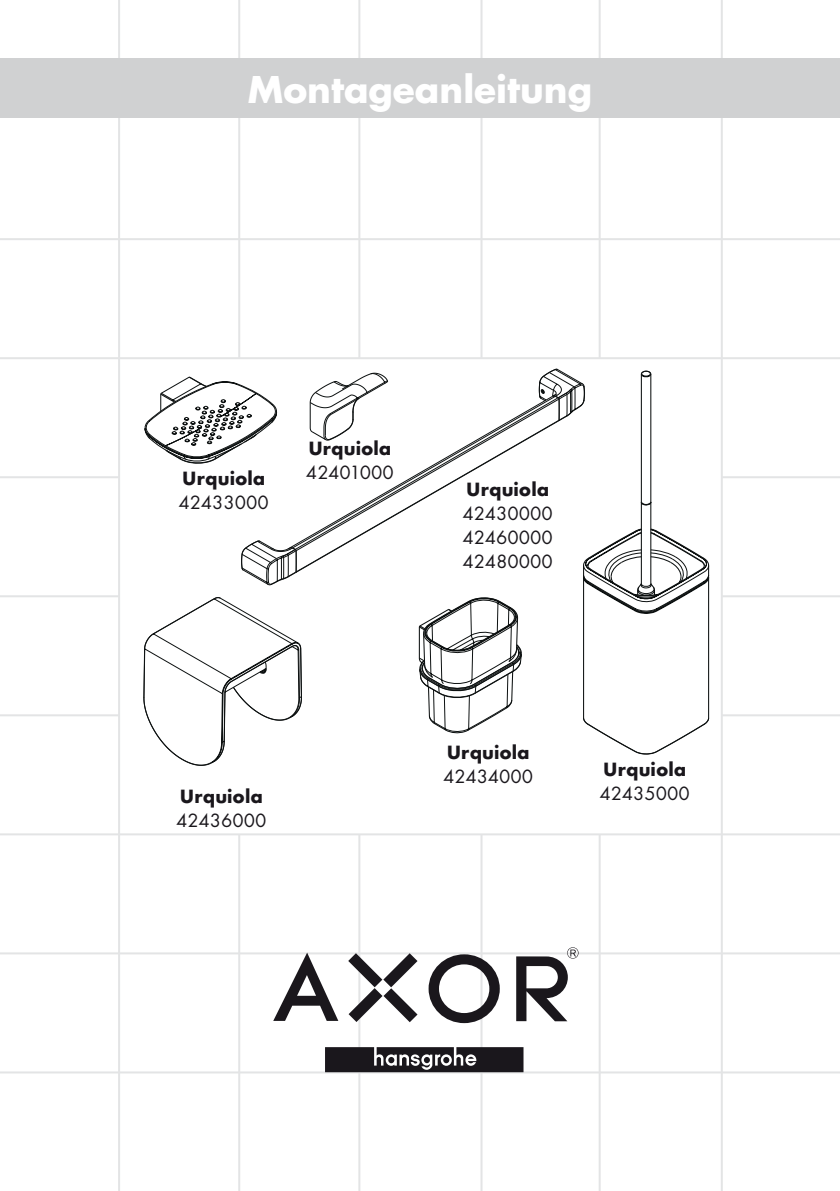
<style>
.page{position:relative;width:840px;height:1191px;background:#fff}
.page>*{position:absolute;margin:0;border:0;box-sizing:border-box;transform-origin:0 0}
.t1{font:700 36px "Futura LT";color:#fff}
.t2{font:20px/24px "Futura TOT Boo";color:#1a171c;text-align:justify}
.t3{font:700 20px "Futura TOT";color:#1a171c}
</style>
<div class="page">
<hr style="left:0;top:714px;width:839px;height:2px;background:#e3e4e5">
<hr style="left:0;top:476px;width:839px;height:2px;background:#e3e4e5">
<hr style="left:0;top:595px;width:839px;height:2px;background:#e3e4e5">
<hr style="left:358px;top:0;width:2px;height:1191px;background:#e3e4e5">
<hr style="left:480px;top:0;width:2px;height:1191px;background:#e3e4e5">
<hr style="left:0;top:1071px;width:839px;height:2px;background:#e3e4e5">
<hr style="left:598px;top:0;width:2px;height:1191px;background:#e3e4e5">
<hr style="left:238px;top:0;width:2px;height:1191px;background:#e3e4e5">
<div style="left:119px;top:359px;width:601px;height:476px;background:#fff"></div>
<hr style="left:118px;top:0;width:2px;height:1191px;background:#e3e4e5">
<hr style="left:720px;top:0;width:2px;height:1191px;background:#e3e4e5">
<hr style="left:0;top:238px;width:839px;height:2px;background:#e3e4e5">
<hr style="left:0;top:952px;width:839px;height:2px;background:#e3e4e5">
<div style="left:0;top:58px;width:839px;height:60px;background:#d0d1d2"></div>
<svg style="left:241px;top:540px;width:55px;height:45px"></svg>
<svg style="left:289px;top:403px;width:250px;height:170px"></svg>
<svg style="left:144px;top:376px;width:134px;height:88px"></svg>
<svg style="left:143px;top:597px;width:159px;height:169px"></svg>
<svg style="left:418px;top:597px;width:104px;height:137px"></svg>
<svg style="left:516px;top:947px;width:62px;height:74px"></svg>
<svg style="left:348px;top:953px;width:69px;height:69px"></svg>
<svg style="left:273px;top:952px;width:65px;height:69px"></svg>
<svg style="left:428px;top:954px;width:71px;height:69px"></svg>
<svg style="left:325px;top:1047px;width:198px;height:25px;background:#39363b"></svg>
<svg style="left:539px;top:369px;width:170px;height:386px"></svg>
<svg style="left:309px;top:372px;width:79px;height:69px"></svg>
<hr style="left:0;top:833px;width:839px;height:2px;background:#e3e4e5">
<hr style="left:0;top:357px;width:839px;height:2px;background:#e3e4e5">
<h1 class="t1" style="left:248px;top:65px;width:345px">Montageanleitung</h1>
<p class="t3" style="left:182px;top:466px;width:84px">Urquiola</p>
<p class="t2" style="left:178px;top:490px;width:92px">42433000</p>
<p class="t3" style="left:308px;top:436px;width:84px">Urquiola</p>
<p class="t2" style="left:306px;top:460px;width:89px">42401000</p>
<p class="t3" style="left:466px;top:477px;width:84px">Urquiola</p>
<p class="t2" style="left:462px;top:501px;width:92px">42430000<br>42460000<br>42480000</p>
<p class="t3" style="left:180px;top:784px;width:84px">Urquiola</p>
<p class="t2" style="left:176px;top:808px;width:92px">42436000</p>
<p class="t3" style="left:446px;top:740px;width:84px">Urquiola</p>
<p class="t2" style="left:443px;top:764px;width:92px">42434000</p>
<p class="t3" style="left:603px;top:756px;width:84px">Urquiola</p>
<p class="t2" style="left:599px;top:781px;width:92px">42435000</p>
</div>
